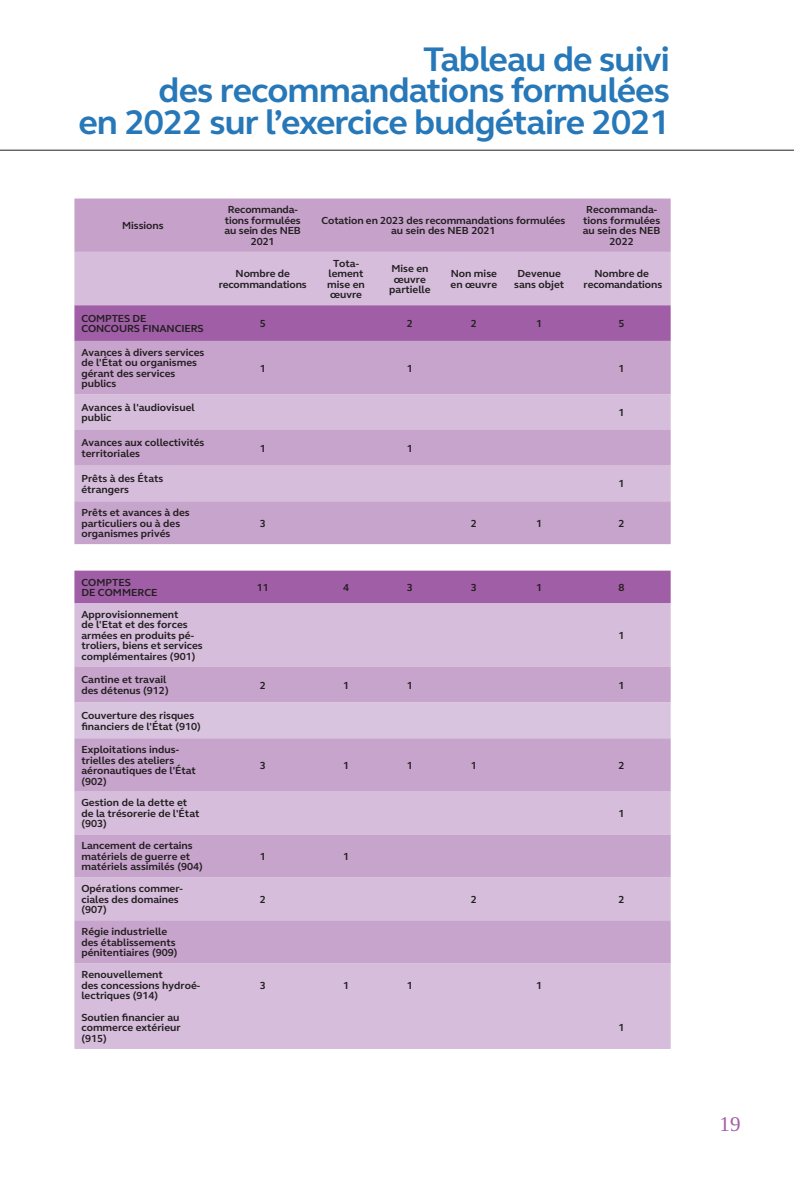
<style>
.page{position:relative;width:794px;height:1191px;background:#fff}
.page>*{position:absolute;margin:0;border:0;box-sizing:border-box;transform-origin:0 0}
.En-Tête_page_Impaire{font:700 35px/31.5px "FS Elliot";letter-spacing:-.025em;color:#2778b9;text-align:right}
.t1{font:21px "Liberation Serif";color:#a05ea6}
.Sous-Sous-Titre{font:700 10.5px/10.5px "FS Elliot";color:#231f20}
</style>
<div class="page">
<hr style="left:0;top:150px;width:794px;height:1px;background:#231f20">
<div style="left:74px;top:198px;width:596px;height:54px;background:#c6a2cb"></div>
<div style="left:74px;top:252px;width:596px;height:797px;background:#d5bddb"></div>
<div style="left:74px;top:305px;width:596px;height:36px;background:#a05ea6"></div>
<svg style="left:74px;top:341px;width:596px;height:622px;background:#cfb2d4"></svg>
<div style="left:74px;top:570px;width:596px;height:33px;background:#a05ea6"></div>
<div style="left:74px;top:702px;width:596px;height:36px;background:#d9c4df"></div>
<p class="En-Tête_page_Impaire" style="left:79px;top:43px;width:593px">Tableau de suivi<br>des recommandations formulées<br>en 2022 sur l’exercice budgétaire 2021</p>
<p class="Sous-Sous-Titre" style="left:122px;top:220px;width:43px">Missions</p>
<p class="Sous-Sous-Titre" style="left:225px;top:204px;width:78px;text-align:center">Recommanda&shy;tions formulées au sein des NEB<br>2021</p>
<p class="Sous-Sous-Titre" style="left:321px;top:215px;width:245px;text-align:center">Cotation en 2023 des recommandations formulées au sein des NEB 2021</p>
<p class="Sous-Sous-Titre" style="left:583px;top:204px;width:79px;text-align:center">Recommanda&shy;tions formulées au sein des NEB<br>2022</p>
<p class="Sous-Sous-Titre" style="left:219px;top:268px;width:90px;text-align:center">Nombre de recommandations</p>
<p class="Sous-Sous-Titre" style="left:327px;top:258px;width:39px;text-align:center">Tota&shy;lement mise en œuvre</p>
<p class="Sous-Sous-Titre" style="left:389px;top:263px;width:43px;text-align:center">Mise en œuvre partielle</p>
<p class="Sous-Sous-Titre" style="left:450px;top:268px;width:48px">Non mise en œuvre</p>
<p class="Sous-Sous-Titre" style="left:514px;top:268px;width:51px;text-align:center">Devenue sans objet</p>
<p class="Sous-Sous-Titre" style="left:583px;top:268px;width:80px;text-align:center">Nombre de recomandations</p>
<p class="Sous-Sous-Titre" style="left:81px;top:313px;width:124px">COMPTES DE<br>CONCOURS FINANCIERS</p>
<p class="Sous-Sous-Titre" style="left:260px;top:318px;width:8px">5</p>
<p class="Sous-Sous-Titre" style="left:407px;top:318px;width:8px">2</p>
<p class="Sous-Sous-Titre" style="left:471px;top:318px;width:8px">2</p>
<p class="Sous-Sous-Titre" style="left:536px;top:318px;width:8px">1</p>
<p class="Sous-Sous-Titre" style="left:618px;top:318px;width:8px">5</p>
<p class="Sous-Sous-Titre" style="left:81px;top:347px;width:124px">Avances à divers services de l'État ou organismes gérant des services publics</p>
<p class="Sous-Sous-Titre" style="left:260px;top:362px;width:8px">1</p>
<p class="Sous-Sous-Titre" style="left:407px;top:362px;width:8px">1</p>
<p class="Sous-Sous-Titre" style="left:618px;top:362px;width:8px">1</p>
<p class="Sous-Sous-Titre" style="left:81px;top:402px;width:115px">Avances à l'audiovisuel public</p>
<p class="Sous-Sous-Titre" style="left:618px;top:407px;width:8px">1</p>
<p class="Sous-Sous-Titre" style="left:81px;top:437px;width:124px">Avances aux collectivités territoriales</p>
<p class="Sous-Sous-Titre" style="left:260px;top:443px;width:8px">1</p>
<p class="Sous-Sous-Titre" style="left:407px;top:443px;width:8px">1</p>
<p class="Sous-Sous-Titre" style="left:81px;top:473px;width:83px">Prêts à des États étrangers</p>
<p class="Sous-Sous-Titre" style="left:618px;top:478px;width:8px">1</p>
<p class="Sous-Sous-Titre" style="left:81px;top:507px;width:110px">Prêts et avances à des particuliers ou à des organismes privés</p>
<p class="Sous-Sous-Titre" style="left:260px;top:517px;width:8px">3</p>
<p class="Sous-Sous-Titre" style="left:471px;top:517px;width:8px">2</p>
<p class="Sous-Sous-Titre" style="left:536px;top:517px;width:8px">1</p>
<p class="Sous-Sous-Titre" style="left:618px;top:517px;width:8px">2</p>
<p class="Sous-Sous-Titre" style="left:81px;top:576px;width:78px">COMPTES<br>DE COMMERCE</p>
<p class="Sous-Sous-Titre" style="left:257px;top:582px;width:14px">11</p>
<p class="Sous-Sous-Titre" style="left:343px;top:582px;width:8px">4</p>
<p class="Sous-Sous-Titre" style="left:407px;top:582px;width:8px">3</p>
<p class="Sous-Sous-Titre" style="left:471px;top:582px;width:8px">3</p>
<p class="Sous-Sous-Titre" style="left:536px;top:582px;width:8px">1</p>
<p class="Sous-Sous-Titre" style="left:618px;top:582px;width:8px">8</p>
<p class="Sous-Sous-Titre" style="left:81px;top:609px;width:123px">Approvisionnement<br>de l'Etat et des forces armées en produits pé&shy;troliers, biens et services complémentaires (901)</p>
<p class="Sous-Sous-Titre" style="left:618px;top:630px;width:8px">1</p>
<p class="Sous-Sous-Titre" style="left:81px;top:674px;width:89px">Cantine et travail des détenus (912)</p>
<p class="Sous-Sous-Titre" style="left:260px;top:679px;width:8px">2</p>
<p class="Sous-Sous-Titre" style="left:343px;top:679px;width:8px">1</p>
<p class="Sous-Sous-Titre" style="left:407px;top:679px;width:8px">1</p>
<p class="Sous-Sous-Titre" style="left:618px;top:679px;width:8px">1</p>
<p class="Sous-Sous-Titre" style="left:81px;top:710px;width:121px">Couverture des risques financiers de l'État (910)</p>
<p class="Sous-Sous-Titre" style="left:81px;top:744px;width:116px">Exploitations indus&shy;trielles des ateliers aéronautiques de l'État (902)</p>
<p class="Sous-Sous-Titre" style="left:260px;top:760px;width:8px">3</p>
<p class="Sous-Sous-Titre" style="left:343px;top:760px;width:8px">1</p>
<p class="Sous-Sous-Titre" style="left:407px;top:760px;width:8px">1</p>
<p class="Sous-Sous-Titre" style="left:471px;top:760px;width:8px">1</p>
<p class="Sous-Sous-Titre" style="left:618px;top:760px;width:8px">2</p>
<p class="Sous-Sous-Titre" style="left:81px;top:797px;width:120px">Gestion de la dette et de la trésorerie de l'État (903)</p>
<p class="Sous-Sous-Titre" style="left:618px;top:808px;width:8px">1</p>
<p class="Sous-Sous-Titre" style="left:81px;top:840px;width:123px">Lancement de certains matériels de guerre et matériels assimilés (904)</p>
<p class="Sous-Sous-Titre" style="left:260px;top:851px;width:8px">1</p>
<p class="Sous-Sous-Titre" style="left:343px;top:851px;width:8px">1</p>
<p class="Sous-Sous-Titre" style="left:81px;top:883px;width:103px">Opérations commer&shy;ciales des domaines (907)</p>
<p class="Sous-Sous-Titre" style="left:260px;top:893px;width:8px">2</p>
<p class="Sous-Sous-Titre" style="left:471px;top:893px;width:8px">2</p>
<p class="Sous-Sous-Titre" style="left:618px;top:893px;width:8px">2</p>
<p class="Sous-Sous-Titre" style="left:81px;top:926px;width:98px">Régie industrielle des établissements pénitentiaires (909)</p>
<p class="Sous-Sous-Titre" style="left:81px;top:969px;width:120px">Renouvellement<br>des concessions hydroé&shy;lectriques (914)</p>
<p class="Sous-Sous-Titre" style="left:260px;top:979px;width:8px">3</p>
<p class="Sous-Sous-Titre" style="left:343px;top:979px;width:8px">1</p>
<p class="Sous-Sous-Titre" style="left:407px;top:979px;width:8px">1</p>
<p class="Sous-Sous-Titre" style="left:536px;top:979px;width:8px">1</p>
<p class="Sous-Sous-Titre" style="left:81px;top:1012px;width:101px;text-align:justify">Soutien financier au commerce extérieur (915)</p>
<p class="Sous-Sous-Titre" style="left:618px;top:1022px;width:8px">1</p>
<h2 class="t1" style="left:719px;top:1110px;width:22px">19</h2>
</div>
